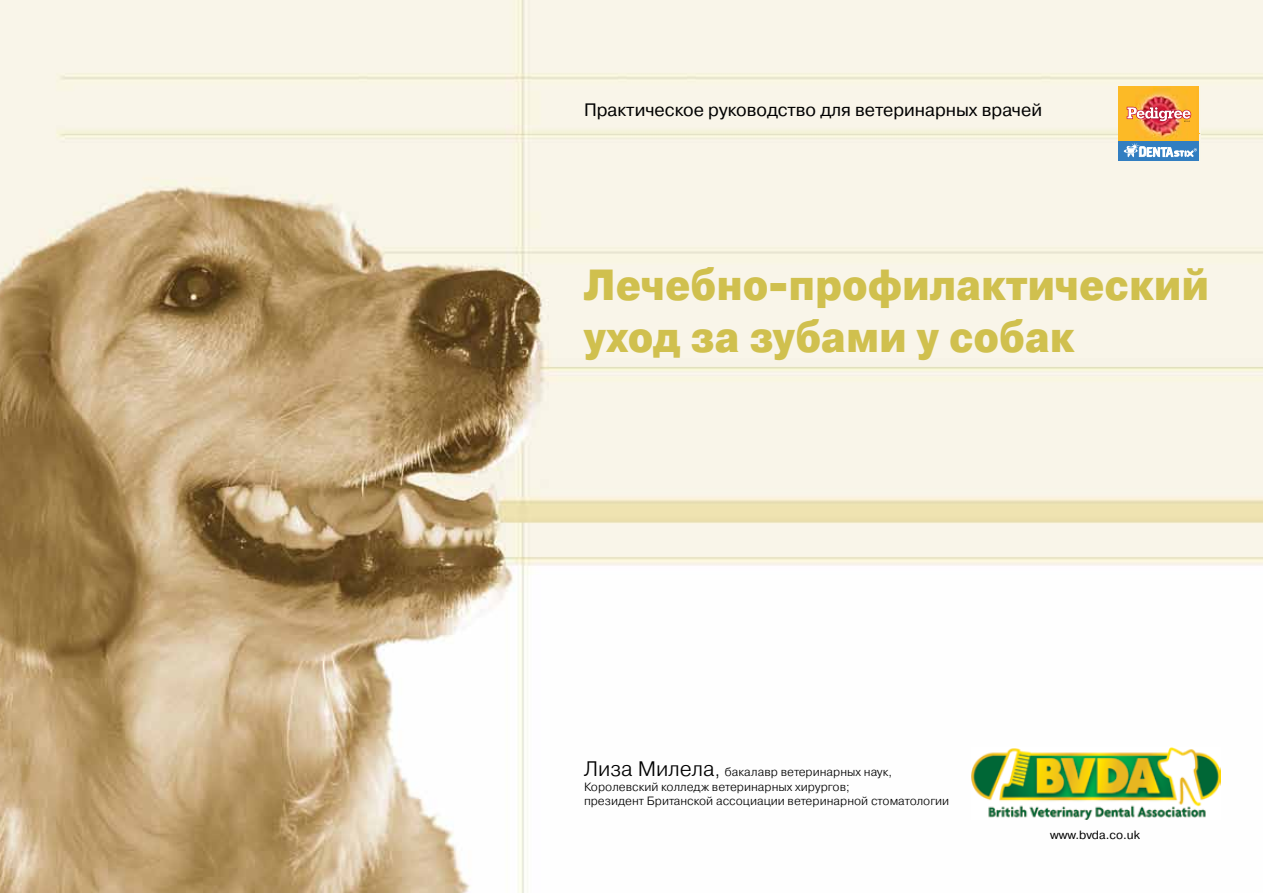
<style>
.page{position:relative;width:1263px;height:893px;background:#fff}
.page>*{position:absolute;margin:0;border:0;box-sizing:border-box;transform-origin:0 0}
.t1{font:43.5px/52.2px "Pragmatica Cond Black C";color:#d0c04e}
.t2{font:18px "Pragmatica Book C";color:#000}
.t3{font:12px/14.4px "Pragmatica Light C";color:#000}
.t4{font:12px "Pragmatica Book C";color:#000}
.s1{font-size:21px}
.s2{font-size:18px}
</style>
<div class="page">
<img style="left:0;top:0;width:1263px;height:893px">
<img style="left:1118px;top:86px;width:81px;height:55px">
<div style="left:1118px;top:141px;width:81px;height:20px;background:#327ec1"></div>
<svg style="left:1127px;top:107px;width:64px;height:15px"></svg>
<svg style="left:1124px;top:129px;width:76px;height:32px"></svg>
<hr style="left:1199px;top:86px;width:1px;height:47px;background:#f8f5e7">
<img style="left:972px;top:748px;width:248px;height:71px">
<h2 class="t2" style="left:584px;top:100px;width:459px">Практическое руководство для ветеринарных врачей</h2>
<h1 class="t1" style="left:584px;top:259px;width:627px">Лечебно-профилактический уход за зубами у собак</h1>
<p class="t3" style="left:584px;top:765px;width:367px"><span class="s1">Лиза Милела</span><span class="s2">,</span> бакалавр ветеринарных наук,<br>Королевский колледж ветеринарных хирургов;<br>президент Британской ассоциации ветеринарной стоматологии</p>
<p class="t4" style="left:1050px;top:828px;width:91px">www.bvda.co.uk</p>
</div>
